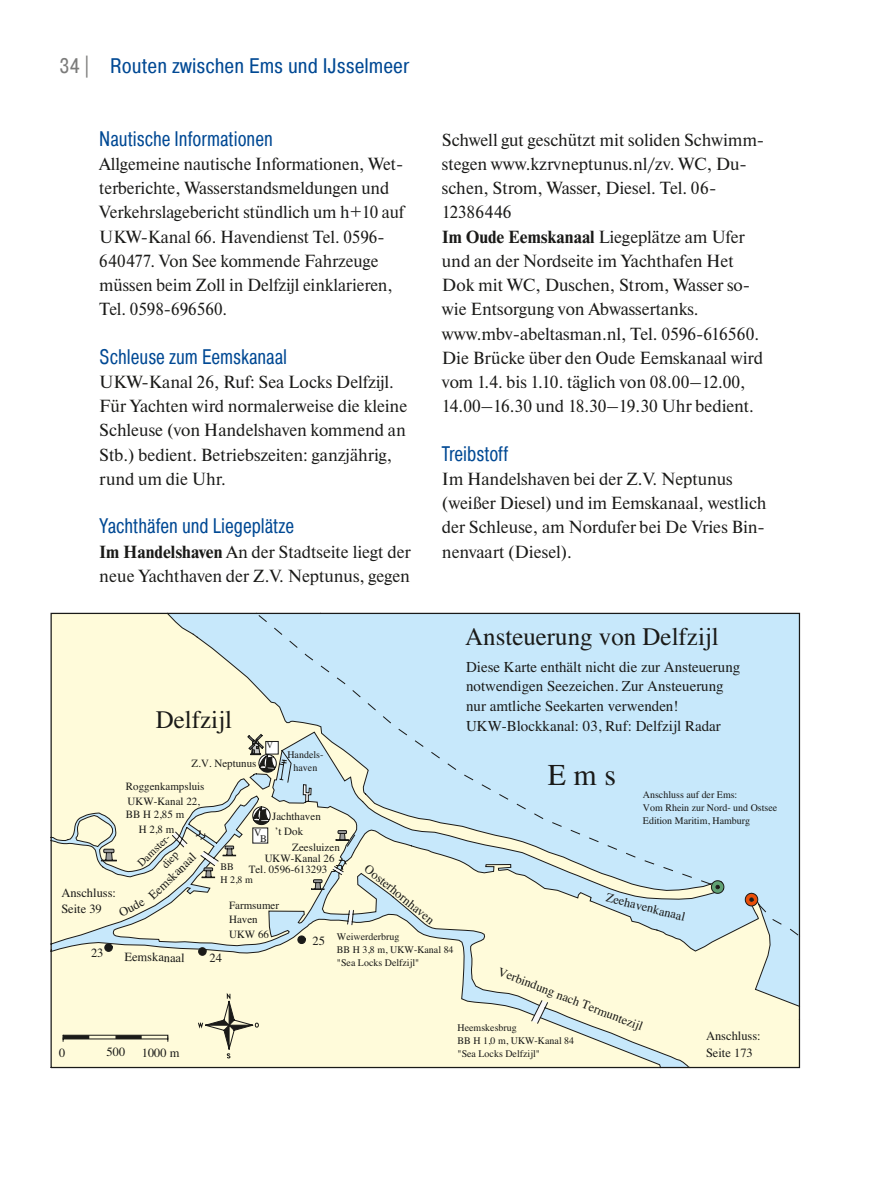
<style>
.page{position:relative;width:869px;height:1191px;background:#fff}
.page>*{position:absolute;margin:0;border:0;box-sizing:border-box;transform-origin:0 0}
.t1{font:30.28px "Times";color:#1a1a18}
.t2{font:25.2px "Times";color:#1a1a18}
.HEADLINE_4{font:21px "Pragmatica Cond";color:#004994;scale:.9 1}
.PAGINA_KOLUMNENTITEL{font:21px "Pragmatica Cond";color:#004994}
.TEXT{font:17.5px/24.2px "Newton";color:#1a1a18}
.t3{font:15.05px/19.6px "Times";color:#1a1a18}
.t4{font:12.6px/16.4px "Times";color:#1a1a18}
.t5{font:11.03px/14.3px "Times";color:#1a1a18}
.t6{font:10.15px/13.1px "Times";color:#1a1a18}
.t7{font:8.58px "Times";color:#1a1a18}
.s1{color:#7b7b7a}
.s2{font-weight:700}
</style>
<div class="page">
<svg style="left:50px;top:612px;width:750px;height:456px;background:#f1f0d5"></svg>
<svg style="left:257px;top:614px;width:542px;height:322px;background:#cde6ef"></svg>
<p class="PAGINA_KOLUMNENTITEL" style="left:60px;top:53px;width:351px"><span class="s1">34 |</span> Routen zwischen Ems und IJsselmeer</p>
<p class="HEADLINE_4" style="left:99px;top:126px;width:194px">Nautische Informationen</p>
<p class="TEXT" style="left:99px;top:151px;width:306px">Allgemeine nautische Informationen, Wet&shy;terberichte, Wasserstandsmeldungen und Verkehrslagebericht stündlich um h+10 auf UKW-Kanal 66. Havendienst Tel. 0596- 640477. Von See kommende Fahrzeuge müssen beim Zoll in Delfzijl einklarieren, Tel. 0598-696560.</p>
<p class="HEADLINE_4" style="left:99px;top:343px;width:210px">Schleuse zum Eemskanaal</p>
<p class="TEXT" style="left:99px;top:369px;width:309px">UKW-Kanal 26, Ruf: Sea Locks Delfzijl.<br>Für Yachten wird normalerweise die kleine Schleuse (von Handelshaven kommend an Stb.) bedient. Betriebszeiten: ganzjährig, rund um die Uhr.</p>
<p class="HEADLINE_4" style="left:99px;top:513px;width:218px">Yachthäfen und Liegeplätze</p>
<p class="TEXT" style="left:99px;top:539px;width:313px"><span class="s2">Im Handelshaven</span> An der Stadtseite liegt der neue Yachthaven der Z.V. Neptunus, gegen</p>
<p class="t2" style="left:156px;top:696px;width:78px">Delfzijl</p>
<p class="t7" style="left:267px;top:737px;width:8px">V</p>
<p class="TEXT" style="left:441px;top:127px;width:324px">Schwell gut geschützt mit soliden Schwimm&shy;stegen www.kzrvneptunus.nl/zv. WC, Du&shy;schen, Strom, Wasser, Diesel. Tel. 06- 12386446</p>
<p class="TEXT" style="left:441px;top:224px;width:309px"><span class="s2">Im Oude Eemskanaal</span> Liegeplätze am Ufer und an der Nordseite im Yachthafen Het Dok mit WC, Duschen, Strom, Wasser so&shy;wie Entsorgung von Abwassertanks.</p>
<p class="TEXT" style="left:441px;top:321px;width:318px">www.mbv-abeltasman.nl, Tel. 0596-616560.</p>
<p class="TEXT" style="left:441px;top:345px;width:322px">Die Brücke über den Oude Eemskanaal wird vom 1.4. bis 1.10. täglich von 08.00–12.00,<br>14.00–16.30 und 18.30–19.30 Uhr bedient.</p>
<p class="HEADLINE_4" style="left:441px;top:440px;width:75px">Treibstoff</p>
<p class="TEXT" style="left:441px;top:466px;width:326px">Im Handelshaven bei der Z.V. Neptunus (weißer Diesel) und im Eemskanaal, westlich der Schleuse, am Nordufer bei De Vries Bin&shy;nenvaart (Diesel).</p>
<p class="t2" style="left:465px;top:613px;width:255px">Ansteuerung von Delfzijl</p>
<p class="t3" style="left:466px;top:655px;width:276px">Diese Karte enthält nicht die zur Ansteuerung notwendigen Seezeichen. Zur Ansteuerung nur amtliche Seekarten verwenden!<br>UKW-Blockkanal: 03, Ruf: Delfzijl Radar</p>
<p class="t6" style="left:287px;top:747px;width:37px;text-align:center">Handels&shy;haven</p>
<p class="t5" style="left:191px;top:755px;width:66px">Z.V. Neptunus</p>
<p class="t1" style="left:547px;top:746px;width:70px">E m s</p>
<p class="t5" style="left:126px;top:778px;width:80px">Roggenkampsluis</p>
<p class="t6" style="left:642px;top:786px;width:136px">Anschluss auf der Ems:<br>Vom Rhein zur Nord- und Ostsee<br>Edition Maritim, Hamburg</p>
<p class="t5" style="left:127px;top:792px;width:74px">UKW-Kanal 22,</p>
<p class="t5" style="left:126px;top:806px;width:60px">BB H 2,85 m</p>
<p class="t5" style="left:272px;top:808px;width:50px">Jachthaven ’t Dok</p>
<p class="t5" style="left:139px;top:821px;width:37px">H 2,8 m</p>
<p class="t6" style="left:254px;top:825px;width:9px">V</p>
<p class="t6" style="left:260px;top:831px;width:8px">B</p>
<p class="t5" style="left:133px;top:858px;width:44px;rotate:-44deg">Damster-</p>
<p class="t5" style="left:264px;top:841px;width:77px;line-height:10.8px;text-indent:28px">Zeesluizen<br>UKW-Kanal 26</p>
<p class="t5" style="left:157px;top:861px;width:21px;rotate:-49deg">diep</p>
<p class="t4" style="left:144px;top:890px;width:62px;rotate:-44deg">Eemskanaal</p>
<p class="t6" style="left:220px;top:859px;width:34px">BB<br>H 2,8 m</p>
<p class="t4" style="left:372px;top:859px;width:88px;rotate:39deg">O osterhornhaven</p>
<p class="t5" style="left:248px;top:861px;width:80px">Tel. 0596-613293</p>
<p class="t4" style="left:61px;top:883px;width:56px">Anschluss:<br>Seite 39</p>
<p class="t4" style="left:608px;top:888px;width:83px;rotate:14deg">Zeehavenkanaal</p>
<p class="t4" style="left:115px;top:905px;width:29px;rotate:-28deg">O ude</p>
<p class="t5" style="left:229px;top:897px;width:51px">Farmsumer<br>Haven<br>UKW 66</p>
<p class="t6" style="left:337px;top:929px;width:118px">Weiwerderbrug<br>BB H 3,8 m, UKW-Kanal 84 "Sea Locks Delfzijl"</p>
<p class="t4" style="left:312px;top:931px;width:14px">25</p>
<p class="t4" style="left:91px;top:943px;width:14px">23</p>
<p class="t4" style="left:125px;top:947px;width:62px;rotate:1deg">Eemskanaal</p>
<p class="t4" style="left:209px;top:948px;width:14px">24</p>
<p class="t4" style="left:502px;top:962px;width:155px;rotate:21deg">Verbindung nach Termuntezijl</p>
<p class="t6" style="left:457px;top:1019px;width:118px">Heemskesbrug<br>BB H 1,0 m, UKW-Kanal 84 "Sea Locks Delfzijl"</p>
<p class="t4" style="left:705px;top:1026px;width:56px">Anschluss:<br>Seite 173</p>
<p class="t4" style="left:59px;top:1043px;width:8px">0</p>
<p class="t4" style="left:106px;top:1042px;width:20px">500</p>
<p class="t4" style="left:142px;top:1043px;width:39px">1000 m</p>
</div>
